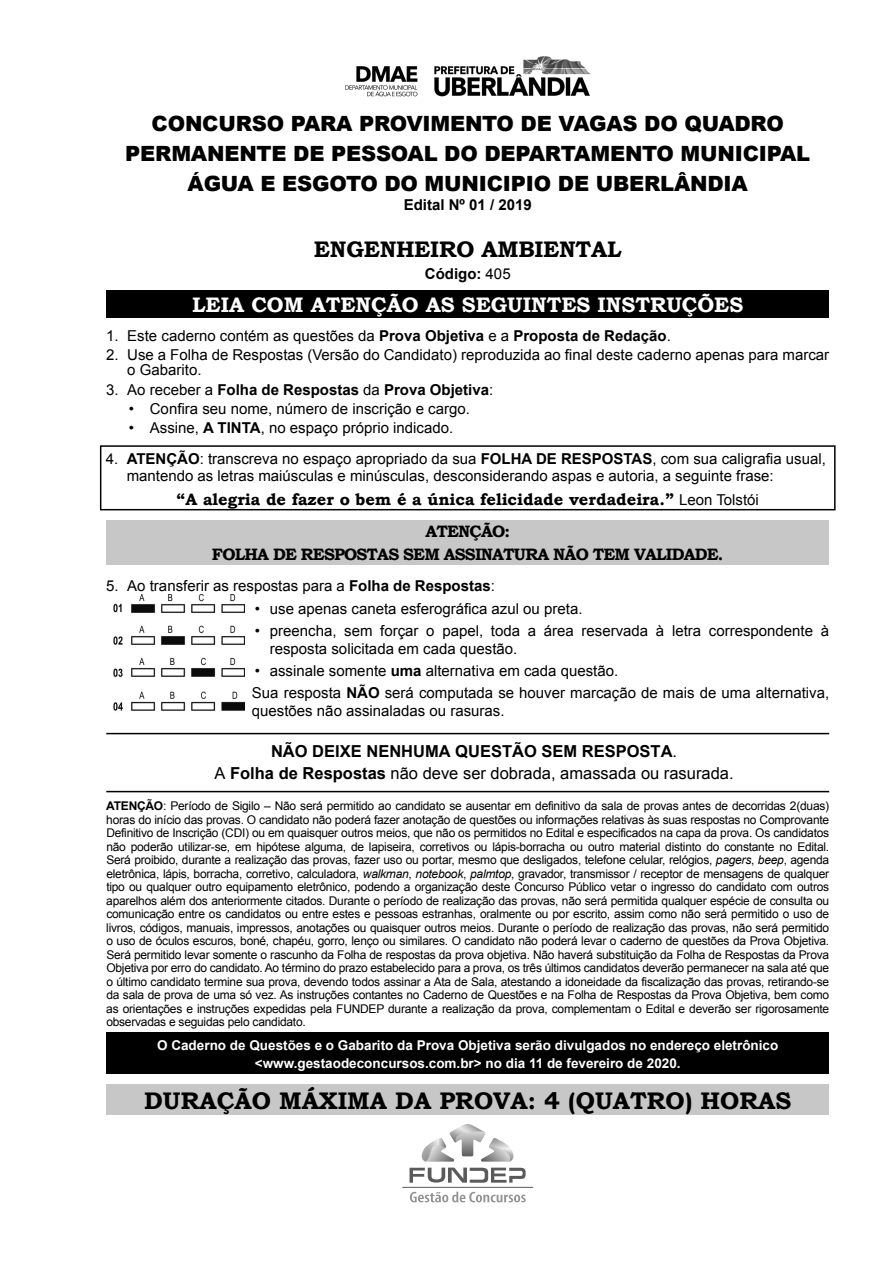
<style>
.page{position:relative;width:893px;height:1263px;background:#fff}
.page>*{position:absolute;margin:0;border:0;box-sizing:border-box;transform-origin:0 0}
.t1{font:700 24px "Bookman Old Style";color:#000}
.t2{font:700 22.5px "Bookman Old Style";letter-spacing:-.01em;color:#000}
.t3{font:900 21px/30px "Arial";letter-spacing:-.01em;color:#000;text-align:center}
.t4{font:700 21px "Bookman Old Style";color:#fff}
.t5{font:700 16.5px/22.2px "Arial";color:#000;text-align:center}
.t6{font:700 16.5px/32.4px "Bookman Old Style";color:#000;text-align:center}
.t7{font:700 16.5px "Bookman Old Style";letter-spacing:-.05em;color:#000}
.t8{font:15px/15px "Arial";color:#000}
.t9{font:700 15px "Arial";color:#000}
.t10{font:700 13.5px/18px "Arial";color:#fff;text-align:center}
.t11{font:12px/13.5px "Arial";letter-spacing:-.02em;color:#000;text-align:justify}
.s1{font-weight:400}
.s2{font-weight:700}
.s3{font-family:"Arial";font-weight:400;font-size:15px}
.s4{font-style:italic}
</style>
<div class="page">
<img style="left:345px;top:56px;width:246px;height:41px">
<div style="left:106px;top:290px;width:723px;height:27px;background:#000"></div>
<div style="left:100px;top:445px;width:736px;height:65px;border:2px solid #000"></div>
<div style="left:106px;top:520px;width:723px;height:28px;background:#c7c7c7"></div>
<div style="left:106px;top:525px;width:723px;height:39px;background:#c7c7c7"></div>
<hr style="left:106px;top:733px;width:723px;height:1px;background:#000">
<hr style="left:106px;top:791px;width:723px;height:1px;background:#000">
<div style="left:106px;top:1032px;width:723px;height:42px;background:#000"></div>
<div style="left:106px;top:1084px;width:723px;height:29px;background:#c7c7c7"></div>
<div style="left:106px;top:1092px;width:723px;height:22px;background:#c7c7c7"></div>
<svg style="left:409px;top:1167px;width:117px;height:16px"></svg>
<svg style="left:421px;top:1124px;width:93px;height:37px"></svg>
<svg style="left:410px;top:1192px;width:116px;height:10px"></svg>
<hr style="left:402px;top:1187px;width:131px;height:1px;background:#5a5a5a">
<img style="left:113px;top:594px;width:131px;height:117px">
<h3 class="t3" style="left:125px;top:107px;width:686px">CONCURSO PARA PROVIMENTO DE VAGAS DO QUADRO<br>PERMANENTE DE PESSOAL DO DEPARTAMENTO MUNICIPAL<br>ÁGUA E ESGOTO DO MUNICIPIO DE UBERLÂNDIA</h3>
<p class="t9" style="left:404px;top:195px;width:130px">Edital Nº 01 / 2019</p>
<h2 class="t2" style="left:314px;top:233px;width:309px">ENGENHEIRO AMBIENTAL</h2>
<p class="t9" style="left:425px;top:264px;width:87px">Código: <span class="s1">405</span></p>
<h3 class="t4" style="left:192px;top:289px;width:553px">LEIA COM ATENÇÃO AS SEGUINTES INSTRUÇÕES</h3>
<p class="t8" style="left:106px;top:329px;width:566px">1. Este caderno contém as questões da <span class="s2">Prova Objetiva</span> e a <span class="s2">Proposta de Redação</span>.</p>
<p class="t8" style="left:127px;top:348px;width:703px;text-indent:-21px">2. Use a Folha de Respostas (Versão do Candidato) reproduzida ao final deste caderno apenas para marcar o Gabarito.</p>
<p class="t9" style="left:106px;top:379px;width:388px"><span class="s1">3. Ao receber a</span> Folha de Respostas <span class="s1">da</span> Prova Objetiva<span class="s1">:</span></p>
<p class="t8" style="left:129px;top:401px;width:343px">• Confira seu nome, número de inscrição e cargo.</p>
<p class="t8" style="left:129px;top:421px;width:326px">• Assine, <span class="s2">A TINTA</span>, no espaço próprio indicado.</p>
<p class="t8" style="left:127px;top:451px;width:701px;line-height:16.5px;text-indent:-21px">4. <span class="s2">ATENÇÃO</span>: transcreva no espaço apropriado da sua <span class="s2">FOLHA DE RESPOSTAS</span>, com sua caligrafia usual, mantendo as letras maiúsculas e minúsculas, desconsiderando aspas e autoria, a seguinte frase:</p>
<h3 class="t6" style="left:177px;top:483px;width:584px">“A alegria de fazer o bem é a única felicidade verdadeira.” <span class="s3">Leon Tolstói<br></span>ATENÇÃO:</h3>
<h3 class="t7" style="left:212px;top:542px;width:513px">FOLHA DE RESPOSTAS SEM ASSINATURA NÃO TEM VALIDADE.</h3>
<p class="t8" style="left:106px;top:578px;width:390px">5. Ao transferir as respostas para a <span class="s2">Folha de Respostas</span>:</p>
<p class="t8" style="left:255px;top:601px;width:329px">• use apenas caneta esferográfica azul ou preta.</p>
<p class="t8" style="left:270px;top:622px;width:561px;line-height:18px;text-indent:-15px">• preencha, sem forçar o papel, toda a área reservada à letra correspondente à resposta solicitada em cada questão.</p>
<p class="t8" style="left:252px;top:660px;width:579px;line-height:22.2px">• assinale somente <span class="s2">uma</span> alternativa em cada questão.<br>Sua resposta <span class="s2">NÃO</span> será computada se houver marcação de mais de uma alternativa,</p>
<p class="t8" style="left:252px;top:704px;width:254px">questões não assinaladas ou rasuras.</p>
<h3 class="t5" style="left:215px;top:740px;width:521px">NÃO DEIXE NENHUMA QUESTÃO SEM RESPOSTA<span class="s1">.<br>A</span> Folha de Respostas <span class="s1">não deve ser dobrada, amassada ou rasurada.</span></h3>
<p class="t11" style="left:106px;top:799px;width:724px"><span class="s2">ATENÇÃO</span>: Período de Sigilo – Não será permitido ao candidato se ausentar em definitivo da sala de provas antes de decorridas 2(duas) horas do início das provas. O candidato não poderá fazer anotação de questões ou informações relativas às suas respostas no Comprovante Definitivo de Inscrição (CDI) ou em quaisquer outros meios, que não os permitidos no Edital e especificados na capa da prova. Os candidatos não poderão utilizar-se, em hipótese alguma, de lapiseira, corretivos ou lápis-borracha ou outro material distinto do constante no Edital.<br>Será proibido, durante a realização das provas, fazer uso ou portar, mesmo que desligados, telefone celular, relógios, <span class="s4">pagers</span>, <span class="s4">beep</span>, agenda eletrônica, lápis, borracha, corretivo, calculadora, <span class="s4">walkman</span>, <span class="s4">notebook</span>, <span class="s4">palmtop</span>, gravador, transmissor / receptor de mensagens de qualquer tipo ou qualquer outro equipamento eletrônico, podendo a organização deste Concurso Público vetar o ingresso do candidato com outros aparelhos além dos anteriormente citados. Durante o período de realização das provas, não será permitida qualquer espécie de consulta ou comunicação entre os candidatos ou entre estes e pessoas estranhas, oralmente ou por escrito, assim como não será permitido o uso de livros, códigos, manuais, impressos, anotações ou quaisquer outros meios. Durante o período de realização das provas, não será permitido o uso de óculos escuros, boné, chapéu, gorro, lenço ou similares. O candidato não poderá levar o caderno de questões da Prova Objetiva.<br>Será permitido levar somente o rascunho da Folha de respostas da prova objetiva. Não haverá substituição da Folha de Respostas da Prova Objetiva por erro do candidato. Ao término do prazo estabelecido para a prova, os três últimos candidatos deverão permanecer na sala até que o último candidato termine sua prova, devendo todos assinar a Ata de Sala, atestando a idoneidade da fiscalização das provas, retirando-se da sala de prova de uma só vez. As instruções contantes no Caderno de Questões e na Folha de Respostas da Prova Objetiva, bem como as orientações e instruções expedidas pela FUNDEP durante a realização da prova, complementam o Edital e deverão ser rigorosamente observadas e seguidas pelo candidato.</p>
<p class="t10" style="left:157px;top:1037px;width:623px">O Caderno de Questões e o Gabarito da Prova Objetiva serão divulgados no endereço eletrônico &lt;www.gestaodeconcursos.com.br&gt; no dia 11 de fevereiro de 2020.</p>
<h1 class="t1" style="left:144px;top:1083px;width:649px">DURAÇÃO MÁXIMA DA PROVA: 4 (QUATRO) HORAS</h1>
</div>
